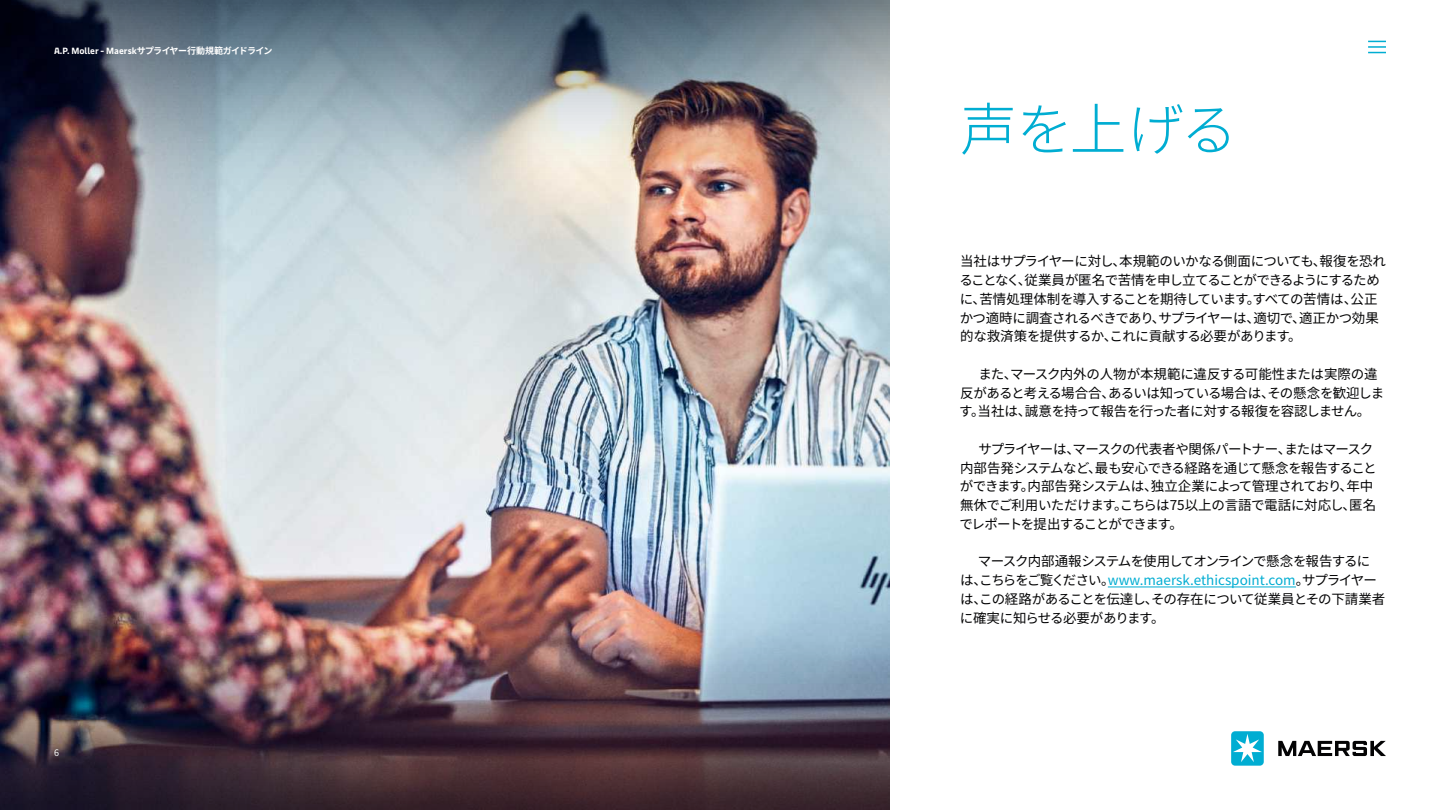
<style>
.page{position:relative;width:1440px;height:810px;background:#fff}
.page>*{position:absolute;margin:0;border:0;box-sizing:border-box;transform-origin:0 0}
.t1{font:300 57px "Noto Sans CJ Kjp";letter-spacing:-.035em;color:#00add2}
.t2{font:13.5px/18.8px "Noto Sans CJ Kjp";letter-spacing:-.05em;color:#030304}
.t3{font:700 9px "Maersk Text";color:#fff}
.t4{font:9px "Noto Sans CJ Kjp";color:#fff}
.s1{font-family:"Noto Sans CJ Kjp"}
.s2{color:#00add2}
</style>
<div class="page">
<hr style="left:1108px;top:587px;width:188px;height:1px;background:#00add2">
<img style="left:0;top:0;width:890px;height:810px">
<svg style="left:1278px;top:741px;width:108px;height:15px"></svg>
<div style="left:1231px;top:731px;width:33px;height:35px;background:#00add2;border-radius:4px"></div>
<svg style="left:1233px;top:734px;width:29px;height:28px"></svg>
<svg style="left:1368px;top:41px;width:18px;height:12px"></svg>
<p class="t3" style="left:54px;top:43px;width:220px">A.P. Moller - Maersk<span class="s1">サプライヤー行動規範ガイドライン</span></p>
<p class="t4" style="left:54px;top:748px;width:6px">6</p>
<h1 class="t1" style="left:960px;top:97px;width:279px">声を上げる</h1>
<p class="t2" style="left:959px;top:252px;width:428px">当社はサプライヤーに対し、本規範のいかなる側面についても、報復を恐れることなく、従業員が匿名で苦情を申し立てることができるようにするために、苦情処理体制を導入することを期待しています。すべての苦情は、公正かつ適時に調査されるべきであり、サプライヤーは、適切で、適正かつ効果的な救済策を提供するか、これに貢献する必要があります。</p>
<p class="t2" style="left:959px;top:365px;width:426px;text-indent:19px">また、マースク内外の人物が本規範に違反する可能性または実際の違反があると考える場合合、あるいは知っている場合は、その懸念を歓迎します。当社は、誠意を持って報告を行った者に対する報復を容認しません。</p>
<p class="t2" style="left:960px;top:440px;width:419px;text-indent:19px">サプライヤーは、マースクの代表者や関係パートナー、またはマースク内部告発システムなど、最も安心できる経路を通じて懸念を報告することができます。内部告発システムは、独立企業によって管理されており、年中無休でご利用いただけます。こちらは75以上の言語で電話に対応し、匿名でレポートを提出することができます。</p>
<p class="t2" style="left:960px;top:552px;width:427px;text-indent:18px">マースク内部通報システムを使用してオンラインで懸念を報告するには、こちらをご覧ください。<span class="s2">www.maersk.ethicspoint.com</span>。サプライヤーは、この経路があることを伝達し、その存在について従業員とその下請業者に確実に知らせる必要があります。</p>
</div>
